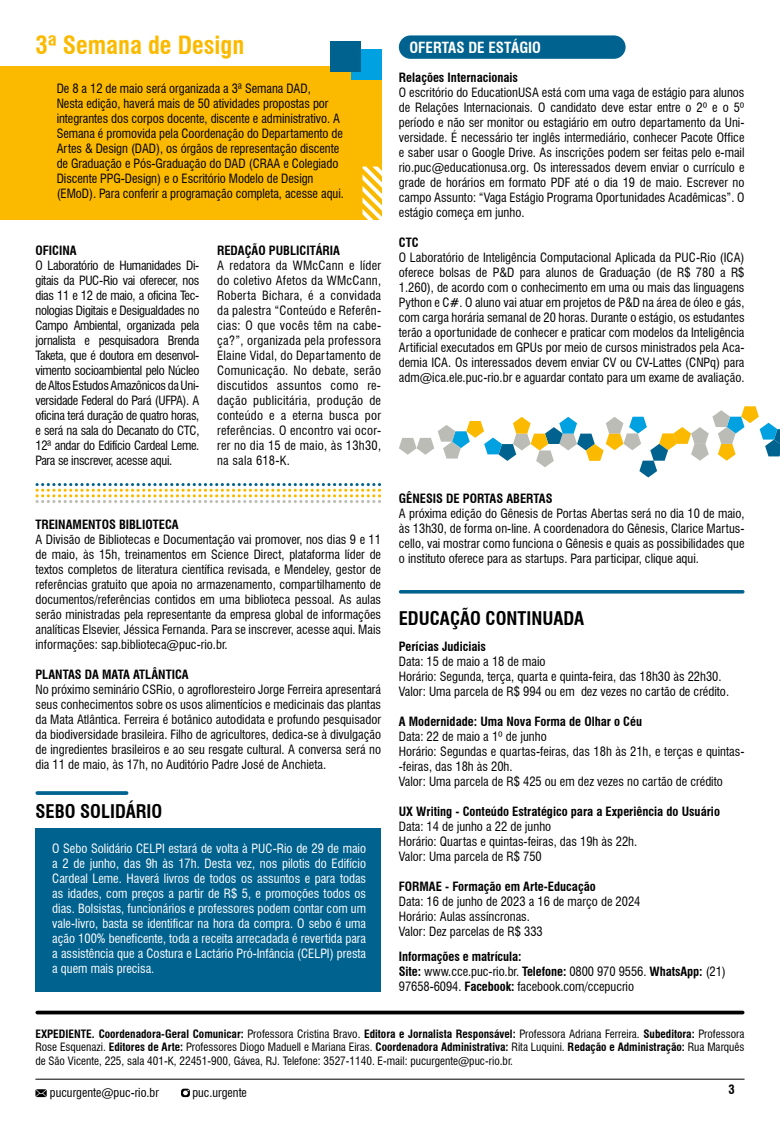
<style>
.page{position:relative;width:780px;height:1134px;background:#fff}
.page>*{position:absolute;margin:0;border:0;box-sizing:border-box;transform-origin:0 0}
.t1{font:700 condensed 24.5px "Swiss 721 BT";color:#fbba00}
.t2{font:700 condensed 18.38px "Swiss 721 BT";color:#000}
.t3{font:700 condensed 15px "Swiss 721 BT";color:#fff}
.t4{font:condensed 12.5px/15px "Swiss 721 BT";color:#000;text-align:justify}
.t5{font:condensed 12.5px/15px "Swiss 721 BT";color:#fff;text-align:justify}
.t6{font:700 condensed 12.5px "Swiss 721 BT";color:#000}
.t7{font:condensed 12.12px "Swiss 721 BT";color:#000}
.t8{font:condensed 11.25px/13.5px "Swiss 721 BT";color:#000;text-align:justify}
.s1{font-weight:700}
</style>
<div class="page">
<hr style="left:35px;top:1079px;width:709px;height:1px;background:#000">
<svg style="left:181px;top:1089px;width:9px;height:8px"></svg>
<svg style="left:35px;top:1089px;width:12px;height:8px"></svg>
<hr style="left:37px;top:1011px;width:705px;height:3px;background:#000">
<svg style="left:399px;top:590px;width:345px;height:4px"></svg>
<div style="left:399px;top:35px;width:226px;height:24px;background:#00628e;border-radius:12px"></div>
<div style="left:0;top:66px;width:381px;height:154px;background:#fbba00"></div>
<svg style="left:362px;top:167px;width:20px;height:53px"></svg>
<div style="left:351px;top:50px;width:30px;height:30px;background:#00a1e0"></div>
<div style="left:330px;top:42px;width:31px;height:30px;background:#00628e"></div>
<svg style="left:399px;top:406px;width:381px;height:71px"></svg>
<div style="left:35px;top:828px;width:346px;height:163px;background:#00628e"></div>
<svg style="left:37px;top:791px;width:89px;height:4px"></svg>
<svg style="left:37px;top:483px;width:342px;height:20px"></svg>
<h1 class="t1" style="left:35px;top:30px;width:210px">3ª Semana de Design</h1>
<p class="t3" style="left:409px;top:39px;width:133px">OFERTAS DE ESTÁGIO</p>
<p class="t4" style="left:57px;top:81px;width:289px;text-align:left">De 8 a 12 de maio será organizada a 3ª Semana DAD,<br>Nesta edição, haverá mais de 50 atividades propostas por integrantes dos corpos docente, discente e administrativo. A Semana é promovida pela Coordenação do Departamento de Artes &amp; Design (DAD), os órgãos de representação discente de Graduação e Pós-Graduação do DAD (CRAA e Colegiado Discente PPG-Design) e o Escritório Modelo de Design (EMoD). Para conferir a programação completa, acesse aqui.</p>
<p class="t6" style="left:399px;top:70px;width:121px">Relações Internacionais</p>
<p class="t4" style="left:399px;top:85px;width:347px">O escritório do EducationUSA está com uma vaga de estágio para alunos de Relações Internacionais. O candidato deve estar entre o 2º e o 5º período e não ser monitor ou estagiário em outro departamento da Uni&shy;versidade. É necessário ter inglês intermediário, conhecer Pacote Office e saber usar o Google Drive. As inscrições podem ser feitas pelo e-mail rio.puc@educationusa.org. Os interessados devem enviar o currículo e grade de horários em formato PDF até o dia 19 de maio. Escrever no campo Assunto: “Vaga Estágio Programa Oportunidades Acadêmicas”. O estágio começa em junho.</p>
<p class="t6" style="left:399px;top:235px;width:21px">CTC</p>
<p class="t4" style="left:399px;top:250px;width:347px">O Laboratório de Inteligência Computacional Aplicada da PUC-Rio (ICA) oferece bolsas de P&amp;D para alunos de Graduação (de R$ 780 a R$ 1.260), de acordo com o conhecimento em uma ou mais das linguagens Python e C#. O aluno vai atuar em projetos de P&amp;D na área de óleo e gás, com carga horária semanal de 20 horas. Durante o estágio, os estudantes terão a oportunidade de conhecer e praticar com modelos da Inteligência Artificial executados em GPUs por meio de cursos ministrados pela Aca&shy;demia ICA. Os interessados devem enviar CV ou CV-Lattes (CNPq) para adm@ica.ele.puc-rio.br e aguardar contato para um exame de avaliação.</p>
<p class="t6" style="left:217px;top:243px;width:124px">REDAÇÃO PUBLICITÁRIA</p>
<p class="t4" style="left:217px;top:258px;width:165px">A redatora da WMcCann e líder do coletivo Afetos da WMcCann, Roberta Bichara, é a convidada da palestra “Conteúdo e Referên&shy;cias: O que vocês têm na cabe&shy;ça?”, organizada pela professora Elaine Vidal, do Departamento de Comunicação. No debate, serão discutidos assuntos como re&shy;dação publicitária, produção de conteúdo e a eterna busca por referências. O encontro vai ocor&shy;rer no dia 15 de maio, às 13h30, na sala 618-K.</p>
<p class="t6" style="left:35px;top:243px;width:43px">OFICINA</p>
<p class="t4" style="left:35px;top:258px;width:165px">O Laboratório de Humanidades Di&shy;gitais da PUC-Rio vai oferecer, nos dias 11 e 12 de maio, a oficina Tec&shy;nologias Digitais e Desigualdades no Campo Ambiental, organizada pela jornalista e pesquisadora Brenda Taketa, que é doutora em desenvol&shy;vimento socioambiental pelo Núcleo de Altos Estudos Amazônicos da Uni&shy;versidade Federal do Pará (UFPA). A oficina terá duração de quatro horas, e será na sala do Decanato do CTC, 12ª andar do Edifício Cardeal Leme.<br>Para se inscrever, acesse aqui.</p>
<p class="t6" style="left:35px;top:517px;width:145px">TREINAMENTOS BIBLIOTECA</p>
<p class="t4" style="left:35px;top:532px;width:347px">A Divisão de Bibliotecas e Documentação vai promover, nos dias 9 e 11 de maio, às 15h, treinamentos em Science Direct, plataforma líder de textos completos de literatura científica revisada, e Mendeley, gestor de referências gratuito que apoia no armazenamento, compartilhamento de documentos/referências contidos em uma biblioteca pessoal. As aulas serão ministradas pela representante da empresa global de informações analíticas Elsevier, Jéssica Fernanda. Para se inscrever, acesse aqui. Mais informações: sap.biblioteca@puc-rio.br.</p>
<p class="t6" style="left:35px;top:667px;width:155px">PLANTAS DA MATA ATLÂNTICA</p>
<p class="t4" style="left:35px;top:682px;width:347px">No próximo seminário CSRio, o agrofloresteiro Jorge Ferreira apresentará seus conhecimentos sobre os usos alimentícios e medicinais das plantas da Mata Atlântica. Ferreira é botânico autodidata e profundo pesquisador da biodiversidade brasileira. Filho de agricultores, dedica-se à divulgação de ingredientes brasileiros e ao seu resgate cultural. A conversa será no dia 11 de maio, às 17h, no Auditório Padre José de Anchieta.</p>
<h2 class="t2" style="left:35px;top:800px;width:128px">SEBO SOLIDÁRIO</h2>
<p class="t5" style="left:52px;top:841px;width:315px">O Sebo Solidário CELPI estará de volta à PUC-Rio de 29 de maio a 2 de junho, das 9h às 17h. Desta vez, nos pilotis do Edifício Cardeal Leme. Haverá livros de todos os assuntos e para todas as idades, com preços a partir de R$ 5, e promoções todos os dias. Bolsistas, funcionários e professores podem contar com um vale-livro, basta se identificar na hora da compra. O sebo é uma ação 100% beneficente, toda a receita arrecadada é revertida para a assistência que a Costura e Lactário Pró-Infância (CELPI) presta a quem mais precisa.</p>
<p class="t6" style="left:399px;top:491px;width:155px">GÊNESIS DE PORTAS ABERTAS</p>
<p class="t4" style="left:399px;top:506px;width:347px">A próxima edição do Gênesis de Portas Abertas será no dia 10 de maio, às 13h30, de forma on-line. A coordenadora do Gênesis, Clarice Martus&shy;cello, vai mostrar como funciona o Gênesis e quais as possibilidades que o instituto oferece para as startups. Para participar, clique aqui.</p>
<h2 class="t2" style="left:399px;top:607px;width:187px">EDUCAÇÃO CONTINUADA</h2>
<p class="t6" style="left:399px;top:639px;width:89px">Perícias Judiciais</p>
<p class="t4" style="left:399px;top:654px;width:332px;text-align:left">Data: 15 de maio a 18 de maio<br>Horário: Segunda, terça, quarta e quinta-feira, das 18h30 às 22h30.<br>Valor: Uma parcela de R$ 994 ou em dez vezes no cartão de crédito.</p>
<p class="t6" style="left:399px;top:714px;width:245px">A Modernidade: Uma Nova Forma de Olhar o Céu</p>
<p class="t4" style="left:399px;top:729px;width:347px;text-align:left">Data: 22 de maio a 1º de junho<br>Horário: Segundas e quartas-feiras, das 18h às 21h, e terças e quintas--feiras, das 18h às 20h.<br>Valor: Uma parcela de R$ 425 ou em dez vezes no cartão de crédito</p>
<p class="t6" style="left:399px;top:804px;width:322px">UX Writing - Conteúdo Estratégico para a Experiência do Usuário</p>
<p class="t4" style="left:399px;top:819px;width:240px;text-align:left">Data: 14 de junho a 22 de junho<br>Horário: Quartas e quintas-feiras, das 19h às 22h.<br>Valor: Uma parcela de R$ 750</p>
<p class="t6" style="left:399px;top:879px;width:198px">FORMAE - Formação em Arte-Educação</p>
<p class="t4" style="left:399px;top:894px;width:243px;text-align:left">Data: 16 de junho de 2023 a 16 de março de 2024<br>Horário: Aulas assíncronas.<br>Valor: Dez parcelas de R$ 333</p>
<p class="t4" style="left:399px;top:949px;width:328px;text-align:left"><span class="s1">Informações e matrícula:<br>Site:</span> www.cce.puc-rio.br. <span class="s1">Telefone:</span> 0800 970 9556. <span class="s1">WhatsApp:</span> (21)<br>97658-6094. <span class="s1">Facebook:</span> facebook.com/ccepucrio</p>
<p class="t8" style="left:35px;top:1027px;width:710px"><span class="s1">EXPEDIENTE. Coordenadora-Geral Comunicar:</span> Professora Cristina Bravo. <span class="s1">Editora e Jornalista Responsável:</span> Professora Adriana Ferreira. <span class="s1">Subeditora:</span> Professora Rose Esquenazi. <span class="s1">Editores de Arte:</span> Professores Diogo Maduell e Mariana Eiras. <span class="s1">Coordenadora Administrativa:</span> Rita Luquini. <span class="s1">Redação e Administração:</span> Rua Marquês de São Vicente, 225, sala 401-K, 22451-900, Gávea, RJ. Telefone: 3527-1140. E-mail: pucurgente@puc-rio.br.</p>
<p class="t7" style="left:50px;top:1085px;width:111px">pucurgente@puc-rio.br</p>
<p class="t7" style="left:192px;top:1085px;width:56px">puc.urgente</p>
<p class="t6" style="left:728px;top:1082px;width:8px">3</p>
</div>
